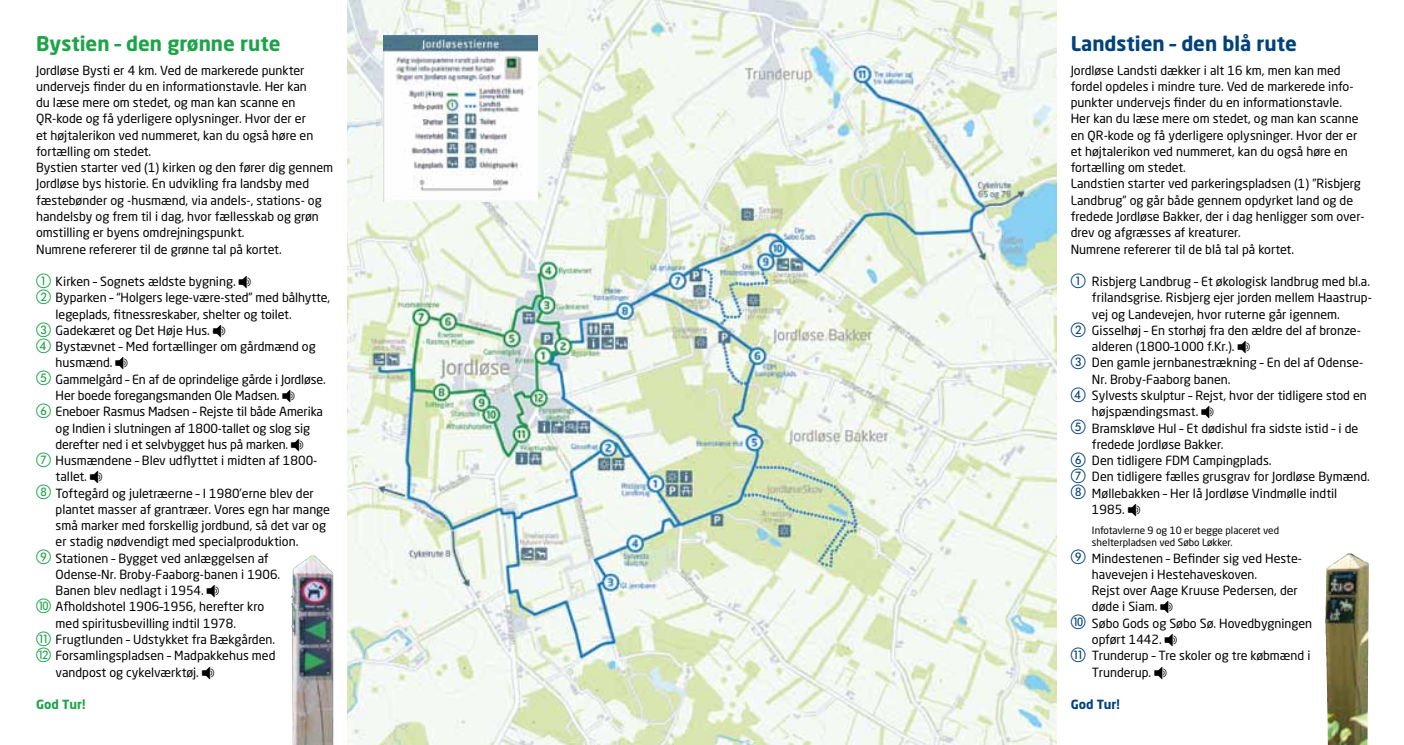
<style>
.page{position:relative;width:1404px;height:745px;background:#fff}
.page>*{position:absolute;margin:0;border:0;box-sizing:border-box;transform-origin:0 0}
.t1{font:700 20px "Neo Sans Std";color:#1ea34a}
.t2{font:700 20px "Neo Sans Std";color:#00427a}
.t3{font:12.5px/16.2px "Neo Sans Std";color:#000}
.t4{font:700 12.5px "Neo Sans Std";color:#00427a}
.t5{font:700 12.5px "Neo Sans Std";color:#1ea34a}
.t6{font:10px/12.5px "Neo Sans Std";color:#000}
.s1{font-family:"European Pi One";font-size:15px;color:#1ea34a}
.s2{font-family:"fontbottonsmusic"}
.s3{font-family:"European Pi One";font-size:15px;color:#00427a}
</style>
<div class="page">
<img style="left:347px;top:0;width:709px;height:744px">
<img style="left:384px;top:35px;width:153px;height:166px">
<img style="left:291px;top:555px;width:42px;height:189px">
<img style="left:1325px;top:553px;width:43px;height:191px">
<h1 class="t1" style="left:36px;top:30px;width:246px">Bystien – den grønne rute</h1>
<p class="t3" style="left:36px;top:62px;width:298px">Jordløse Bysti er 4 km. Ved de markerede punkter undervejs finder du en informationstavle. Her kan<br>du læse mere om stedet, og man kan scanne en QR-kode og få yderligere oplysninger. Hvor der er<br>et højtalerikon ved nummeret, kan du også høre en fortælling om stedet.<br>Bystien starter ved (1) kirken og den fører dig gennem Jordløse bys historie. En udvikling fra landsby med fæstebønder og -husmænd, via andels-, stations- og handelsby og frem til i dag, hvor fællesskab og grøn omstilling er byens omdrejningspunkt.<br>Numrene refererer til de grønne tal på kortet.</p>
<p class="t3" style="left:36px;top:273px;width:216px"><span class="s1">A</span> Kirken – Sognets ældste bygning. <span class="s2">q</span></p>
<p class="t3" style="left:36px;top:289px;width:296px"><span class="s1">B</span> Byparken – “Holgers lege-være-sted” med bålhytte,</p>
<p class="t3" style="left:56px;top:305px;width:237px">legeplads, fitnessreskaber, shelter og toilet.</p>
<p class="t3" style="left:36px;top:322px;width:190px"><span class="s1">C</span> Gadekæret og Det Høje Hus. <span class="s2">q</span></p>
<p class="t3" style="left:36px;top:338px;width:281px"><span class="s1">D</span> Bystævnet – Med fortællinger om gårdmænd og</p>
<p class="t3" style="left:56px;top:354px;width:74px">husmænd. <span class="s2">q</span></p>
<p class="t3" style="left:36px;top:370px;width:291px"><span class="s1">E</span> Gammelgård – En af de oprindelige gårde i Jordløse.</p>
<p class="t3" style="left:56px;top:387px;width:240px">Her boede foregangsmanden Ole Madsen. <span class="s2">q</span></p>
<p class="t3" style="left:36px;top:403px;width:288px"><span class="s1">F</span> Eneboer Rasmus Madsen – Rejste til både Amerika</p>
<p class="t3" style="left:56px;top:419px;width:256px">og Indien i slutningen af 1800-tallet og slog sig</p>
<p class="t3" style="left:56px;top:435px;width:249px">derefter ned i et selvbygget hus på marken. <span class="s2">q</span></p>
<p class="t3" style="left:36px;top:452px;width:283px"><span class="s1">G</span> Husmændene – Blev udflyttet i midten af 1800-</p>
<p class="t3" style="left:56px;top:468px;width:48px">tallet. <span class="s2">q</span></p>
<p class="t3" style="left:36px;top:484px;width:279px"><span class="s1">H</span> Toftegård og juletræerne – I 1980’erne blev der</p>
<p class="t3" style="left:56px;top:500px;width:276px">plantet masser af grantræer. Vores egn har mange</p>
<p class="t3" style="left:56px;top:517px;width:272px">små marker med forskellig jordbund, så det var og</p>
<p class="t3" style="left:56px;top:533px;width:244px">er stadig nødvendigt med specialproduktion.</p>
<p class="t3" style="left:36px;top:549px;width:234px"><span class="s1">I</span> Stationen – Bygget ved anlæggelsen af</p>
<p class="t3" style="left:56px;top:565px;width:226px">Odense-Nr. Broby-Faaborg-banen i 1906.</p>
<p class="t3" style="left:56px;top:582px;width:165px">Banen blev nedlagt i 1954. <span class="s2">q</span></p>
<p class="t3" style="left:36px;top:598px;width:230px"><span class="s1">J</span> Afholdshotel 1906–1956, herefter kro</p>
<p class="t3" style="left:56px;top:614px;width:182px">med spiritusbevilling indtil 1978.</p>
<p class="t3" style="left:36px;top:630px;width:240px"><span class="s1">K</span> Frugtlunden – Udstykket fra Bækgården.</p>
<p class="t3" style="left:36px;top:647px;width:241px"><span class="s1">L</span> Forsamlingspladsen – Madpakkehus med</p>
<p class="t3" style="left:56px;top:663px;width:160px">vandpost og cykelværktøj. <span class="s2">q</span></p>
<p class="t5" style="left:36px;top:696px;width:51px">God Tur!</p>
<h1 class="t2" style="left:1070px;top:30px;width:228px">Landstien – den blå rute</h1>
<p class="t3" style="left:1070px;top:62px;width:295px">Jordløse Landsti dækker i alt 16 km, men kan med fordel opdeles i mindre ture. Ved de markerede info&shy;punkter undervejs finder du en informationstavle.<br>Her kan du læse mere om stedet, og man kan scanne en QR-kode og få yderligere oplysninger. Hvor der er et højtalerikon ved nummeret, kan du også høre en fortælling om stedet.<br>Landstien starter ved parkeringspladsen (1) ”Risbjerg Landbrug” og går både gennem opdyrket land og de fredede Jordløse Bakker, der i dag henligger som over&shy;drev og afgræsses af kreaturer.<br>Numrene refererer til de blå tal på kortet.</p>
<p class="t3" style="left:1070px;top:273px;width:301px"><span class="s3">A</span> Risbjerg Landbrug – Et økologisk landbrug med bl.a.</p>
<p class="t3" style="left:1091px;top:289px;width:281px">frilandsgrise. Risbjerg ejer jorden mellem Haastrup-</p>
<p class="t3" style="left:1091px;top:305px;width:249px">vej og Landevejen, hvor ruterne går igennem.</p>
<p class="t3" style="left:1070px;top:322px;width:291px"><span class="s3">B</span> Gisselhøj – En storhøj fra den ældre del af bronze-</p>
<p class="t3" style="left:1091px;top:338px;width:159px">alderen (1800–1000 f.Kr.). <span class="s2">q</span></p>
<p class="t3" style="left:1070px;top:354px;width:294px"><span class="s3">C</span> Den gamle jernbanestrækning – En del af Odense-</p>
<p class="t3" style="left:1091px;top:370px;width:140px">Nr. Broby-Faaborg banen.</p>
<p class="t3" style="left:1070px;top:387px;width:297px"><span class="s3">D</span> Sylvests skulptur – Rejst, hvor der tidligere stod en</p>
<p class="t3" style="left:1091px;top:403px;width:123px">højspændingsmast. <span class="s2">q</span></p>
<p class="t3" style="left:1070px;top:419px;width:289px"><span class="s3">E</span> Bramskløve Hul – Et dødishul fra sidste istid – i de</p>
<p class="t3" style="left:1091px;top:435px;width:133px">fredede Jordløse Bakker.</p>
<p class="t3" style="left:1070px;top:452px;width:202px"><span class="s3">F</span> Den tidligere FDM Campingplads.</p>
<p class="t3" style="left:1070px;top:468px;width:300px"><span class="s3">G</span> Den tidligere fælles grusgrav for Jordløse Bymænd.</p>
<p class="t3" style="left:1070px;top:484px;width:268px"><span class="s3">H</span> Møllebakken – Her lå Jordløse Vindmølle indtil</p>
<p class="t3" style="left:1091px;top:500px;width:50px">1985. <span class="s2">q</span></p>
<p class="t6" style="left:1091px;top:523px;width:189px">Infotavlerne 9 og 10 er begge placeret ved shelterpladsen ved Søbo Løkker.</p>
<p class="t3" style="left:1070px;top:549px;width:233px"><span class="s3">I</span> Mindestenen – Befinder sig ved Heste-</p>
<p class="t3" style="left:1091px;top:565px;width:167px">havevejen i Hestehaveskoven.</p>
<p class="t3" style="left:1091px;top:582px;width:207px">Rejst over Aage Kruuse Pedersen, der</p>
<p class="t3" style="left:1091px;top:598px;width:82px">døde i Siam. <span class="s2">q</span></p>
<p class="t3" style="left:1070px;top:614px;width:243px"><span class="s3">J</span> Søbo Gods og Søbo Sø. Hovedbygningen</p>
<p class="t3" style="left:1091px;top:630px;width:87px">opført 1442. <span class="s2">q</span></p>
<p class="t3" style="left:1070px;top:647px;width:241px"><span class="s3">K</span> Trunderup – Tre skoler og tre købmænd i</p>
<p class="t3" style="left:1091px;top:663px;width:76px">Trunderup. <span class="s2">q</span></p>
<p class="t4" style="left:1070px;top:696px;width:51px">God Tur!</p>
</div>
